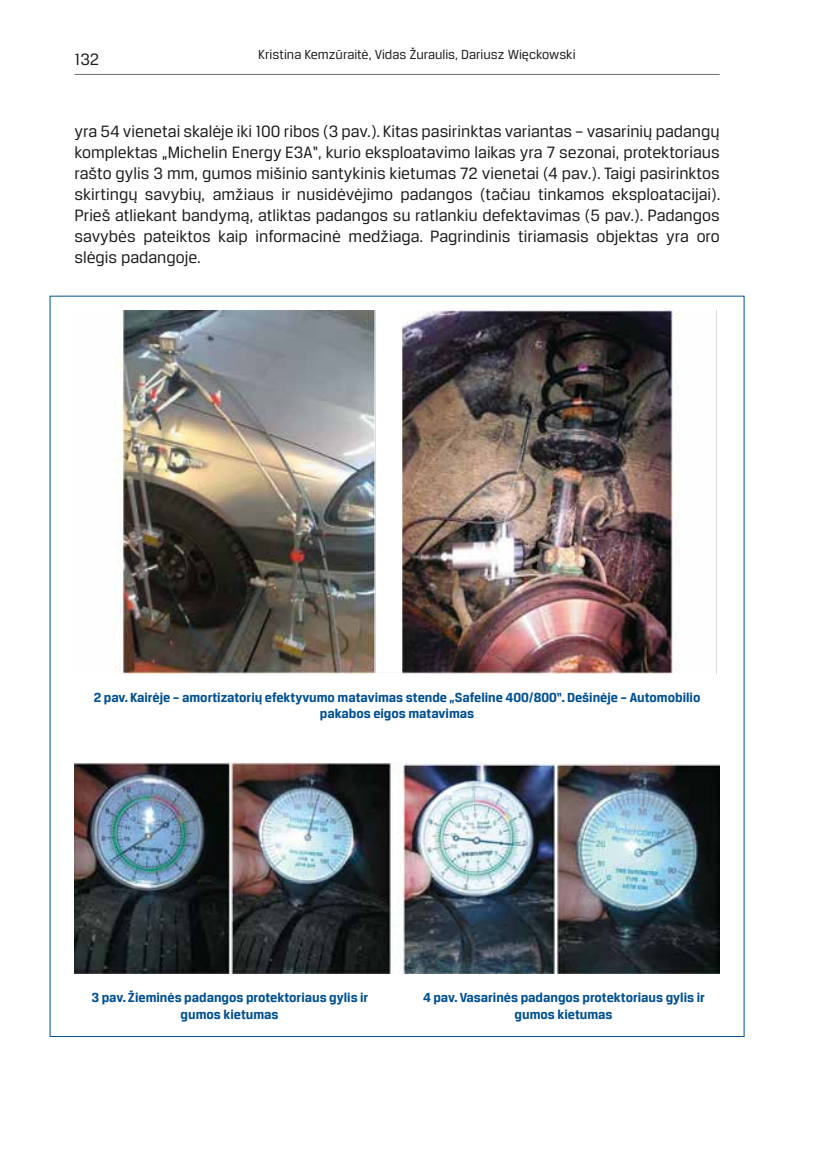
<style>
.page{position:relative;width:819px;height:1161px;background:#fff}
.page>*{position:absolute;margin:0;border:0;box-sizing:border-box;transform-origin:0 0}
.podstawowy_ang{font:17.5px/21px "Breuer Text";color:#1d1d1b;text-align:justify}
.podst_ang{font:700 14px/16.8px "Breuer Text";color:#005092;text-align:center}
.t1{font:14px "Breuer Text";color:#1d1d1b}
</style>
<div class="page">
<hr style="left:74px;top:74px;width:645px;height:1px;background:#706f6f">
<img style="left:115px;top:311px;width:602px;height:362px">
<img style="left:75px;top:762px;width:644px;height:211px">
<p class="podstawowy_ang" style="left:74px;top:49px;width:26px">132</p>
<p class="t1" style="left:258px;top:47px;width:319px">Kristina Kemzūraitė, Vidas Žuraulis, Dariusz Więckowski</p>
<p class="podstawowy_ang" style="left:74px;top:121px;width:647px">yra 54 vienetai skalėje iki 100 ribos (3 pav.). Kitas pasirinktas variantas – vasarinių padangų komplektas „Michelin Energy E3A“, kurio eksploatavimo laikas yra 7 sezonai, protektoriaus rašto gylis 3 mm, gumos mišinio santykinis kietumas 72 vienetai (4 pav.). Taigi pasirinktos skirtingų savybių, amžiaus ir nusidėvėjimo padangos (tačiau tinkamos eksploatacijai).<br>Prieš atliekant bandymą, atliktas padangos su ratlankiu defektavimas (5 pav.). Padangos savybės pateiktos kaip informacinė medžiaga. Pagrindinis tiriamasis objektas yra oro slėgis padangoje.</p>
<p class="podst_ang" style="left:94px;top:688px;width:608px">2 pav. Kairėje – amortizatorių efektyvumo matavimas stende „Safeline 400/800“. Dešinėje – Automobilio pakabos eigos matavimas</p>
<p class="podst_ang" style="left:91px;top:989px;width:278px">3 pav. Žieminės padangos protektoriaus gylis ir gumos kietumas</p>
<p class="podst_ang" style="left:423px;top:989px;width:283px">4 pav. Vasarinės padangos protektoriaus gylis ir gumos kietumas</p>
</div>
